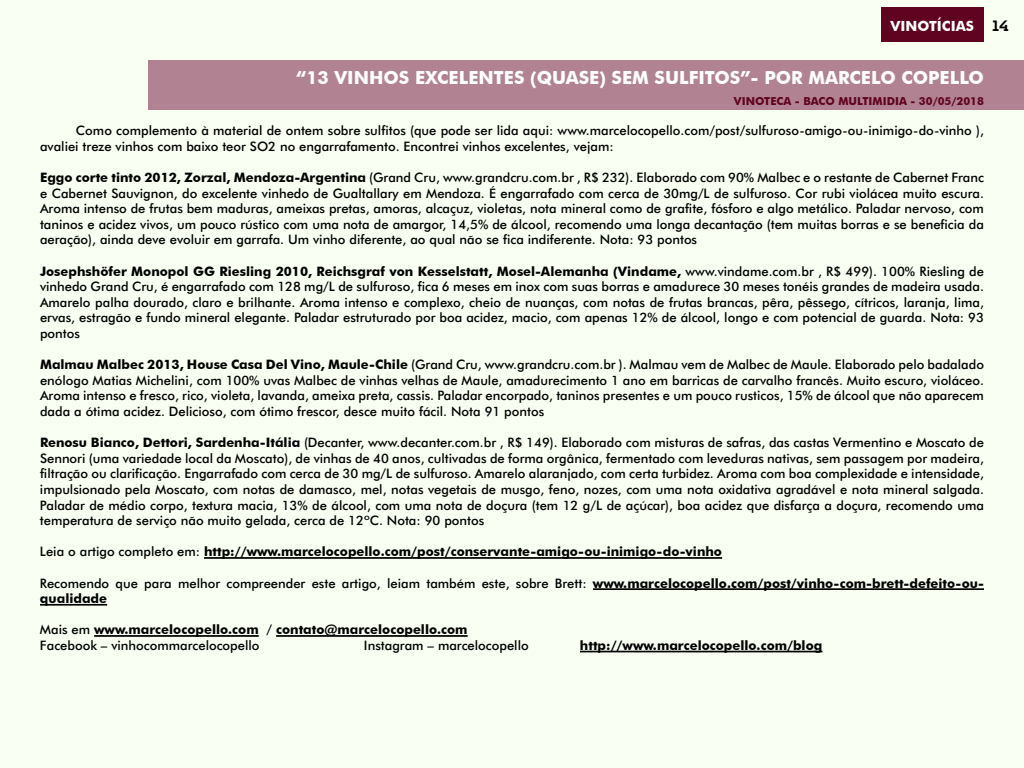
<style>
.page{position:relative;width:1024px;height:768px;background:#f9fff3}
.page>*{position:absolute;margin:0;border:0;box-sizing:border-box;transform-origin:0 0}
.t1{font:700 18px "Futura BT";color:#fff}
.t2{font:700 14px "Futura BT";color:#fff}
.t3{font:500 13px/15.6px "Futura BT";color:#000;text-align:justify}
.t4{font:700 13px/15.6px "Futura BT";color:#000}
.t5{font:700 11px "Futura BT";color:#600320}
.s1{font-family:"Kontrapunkt Bob";font-size:15px;color:#000}
.s2{font-weight:700}
.s3{font-weight:500}
</style>
<div class="page">
<div style="left:881px;top:7px;width:103px;height:35px;background:#600320"></div>
<div style="left:148px;top:60px;width:876px;height:50px;background:#b18392"></div>
<hr style="left:204px;top:557px;width:518px;height:2px;background:#000">
<hr style="left:593px;top:588px;width:391px;height:2px;background:#000">
<hr style="left:40px;top:604px;width:67px;height:2px;background:#000">
<hr style="left:94px;top:635px;width:165px;height:2px;background:#000">
<hr style="left:276px;top:635px;width:192px;height:2px;background:#000">
<hr style="left:580px;top:651px;width:242px;height:1px;background:#000">
<p class="t2" style="left:891px;top:18px;width:120px">vinotícias <span class="s1">14</span></p>
<h1 class="t1" style="left:296px;top:66px;width:526px">“13 VINHOS EXCELENTES (QUASE) SEM SULFITOS”- POR marcelo</h1>
<h1 class="t1" style="left:901px;top:66px;width:13px">copello</h1>
<p class="t5" style="left:734px;top:95px;width:9px">vinoteca</p>
<p class="t5" style="left:795px;top:95px;width:18px">- baco</p>
<p class="t5" style="left:838px;top:95px;width:8px">multimidia</p>
<p class="t5" style="left:910px;top:95px;width:75px">- 30/05/2018</p>
<p class="t3" style="left:40px;top:123px;width:945px;text-indent:36px">Como complemento à material de ontem sobre sulfitos (que pode ser lida aqui: www.marcelocopello.com/post/sulfuroso-amigo-ou-inimigo-do-vinho ), avaliei treze vinhos com baixo teor SO2 no engarrafamento. Encontrei vinhos excelentes, vejam:</p>
<p class="t3" style="left:40px;top:170px;width:945px"><span class="s2">Eggo corte tinto 2012, Zorzal, Mendoza-Argentina</span> (Grand Cru, www.grandcru.com.br , R$ 232). Elaborado com 90% Malbec e o restante de Cabernet Franc e Cabernet Sauvignon, do excelente vinhedo de Gualtallary em Mendoza. É engarrafado com cerca de 30mg/L de sulfuroso. Cor rubi violácea muito escura.<br>Aroma intenso de frutas bem maduras, ameixas pretas, amoras, alcaçuz, violetas, nota mineral como de grafite, fósforo e algo metálico. Paladar nervoso, com taninos e acidez vivos, um pouco rústico com uma nota de amargor, 14,5% de álcool, recomendo uma longa decantação (tem muitas borras e se beneficia da aeração), ainda deve evoluir em garrafa. Um vinho diferente, ao qual não se fica indiferente. Nota: 93 pontos</p>
<p class="t3" style="left:40px;top:263px;width:946px"><span class="s2">Josephshöfer Monopol GG Riesling 2010, Reichsgraf von Kesselstatt, Mosel-Alemanha (Vindame,</span> www.vindame.com.br , R$ 499). 100% Riesling de vinhedo Grand Cru, é engarrafado com 128 mg/L de sulfuroso, fica 6 meses em inox com suas borras e amadurece 30 meses tonéis grandes de madeira usada.<br>Amarelo palha dourado, claro e brilhante. Aroma intenso e complexo, cheio de nuanças, com notas de frutas brancas, pêra, pêssego, cítricos, laranja, lima, ervas, estragão e fundo mineral elegante. Paladar estruturado por boa acidez, macio, com apenas 12% de álcool, longo e com potencial de guarda. Nota: 93 pontos</p>
<p class="t3" style="left:40px;top:357px;width:945px"><span class="s2">Malmau Malbec 2013, House Casa Del Vino, Maule-Chile</span> (Grand Cru, www.grandcru.com.br ). Malmau vem de Malbec de Maule. Elaborado pelo badalado enólogo Matias Michelini, com 100% uvas Malbec de vinhas velhas de Maule, amadurecimento 1 ano em barricas de carvalho francês. Muito escuro, violáceo.<br>Aroma intenso e fresco, rico, violeta, lavanda, ameixa preta, cassis. Paladar encorpado, taninos presentes e um pouco rusticos, 15% de álcool que não aparecem dada a ótima acidez. Delicioso, com ótimo frescor, desce muito fácil. Nota 91 pontos</p>
<p class="t3" style="left:40px;top:435px;width:946px"><span class="s2">Renosu Bianco, Dettori, Sardenha-Itália</span> (Decanter, www.decanter.com.br , R$ 149). Elaborado com misturas de safras, das castas Vermentino e Moscato de Sennori (uma variedade local da Moscato), de vinhas de 40 anos, cultivadas de forma orgânica, fermentado com leveduras nativas, sem passagem por madeira, filtração ou clarificação. Engarrafado com cerca de 30 mg/L de sulfuroso. Amarelo alaranjado, com certa turbidez. Aroma com boa complexidade e intensidade, impulsionado pela Moscato, com notas de damasco, mel, notas vegetais de musgo, feno, nozes, com uma nota oxidativa agradável e nota mineral salgada.<br>Paladar de médio corpo, textura macia, 13% de álcool, com uma nota de doçura (tem 12 g/L de açúcar), boa acidez que disfarça a doçura, recomendo uma temperatura de serviço não muito gelada, cerca de 12ºC. Nota: 90 pontos</p>
<p class="t4" style="left:40px;top:544px;width:684px"><span class="s3">Leia o artigo completo em:</span> http://www.marcelocopello.com/post/conservante-amigo-ou-inimigo-do-vinho</p>
<p class="t3" style="left:40px;top:575px;width:945px">Recomendo que para melhor compreender este artigo, leiam também este, sobre Brett: <span class="s2">www.marcelocopello.com/post/vinho-com-brett-defeito-ou&shy;qualidade</span></p>
<p class="t4" style="left:40px;top:622px;width:429px"><span class="s3">Mais em</span> www.marcelocopello.com <span class="s3">/</span> contato@marcelocopello.com<br><span class="s3">Facebook – vinhocommarcelocopello I</span></p>
<p class="t3" style="left:368px;top:638px;width:163px">nstagram – marcelocopello</p>
<p class="t4" style="left:580px;top:638px;width:244px">http://www.marcelocopello.com/blog</p>
</div>
